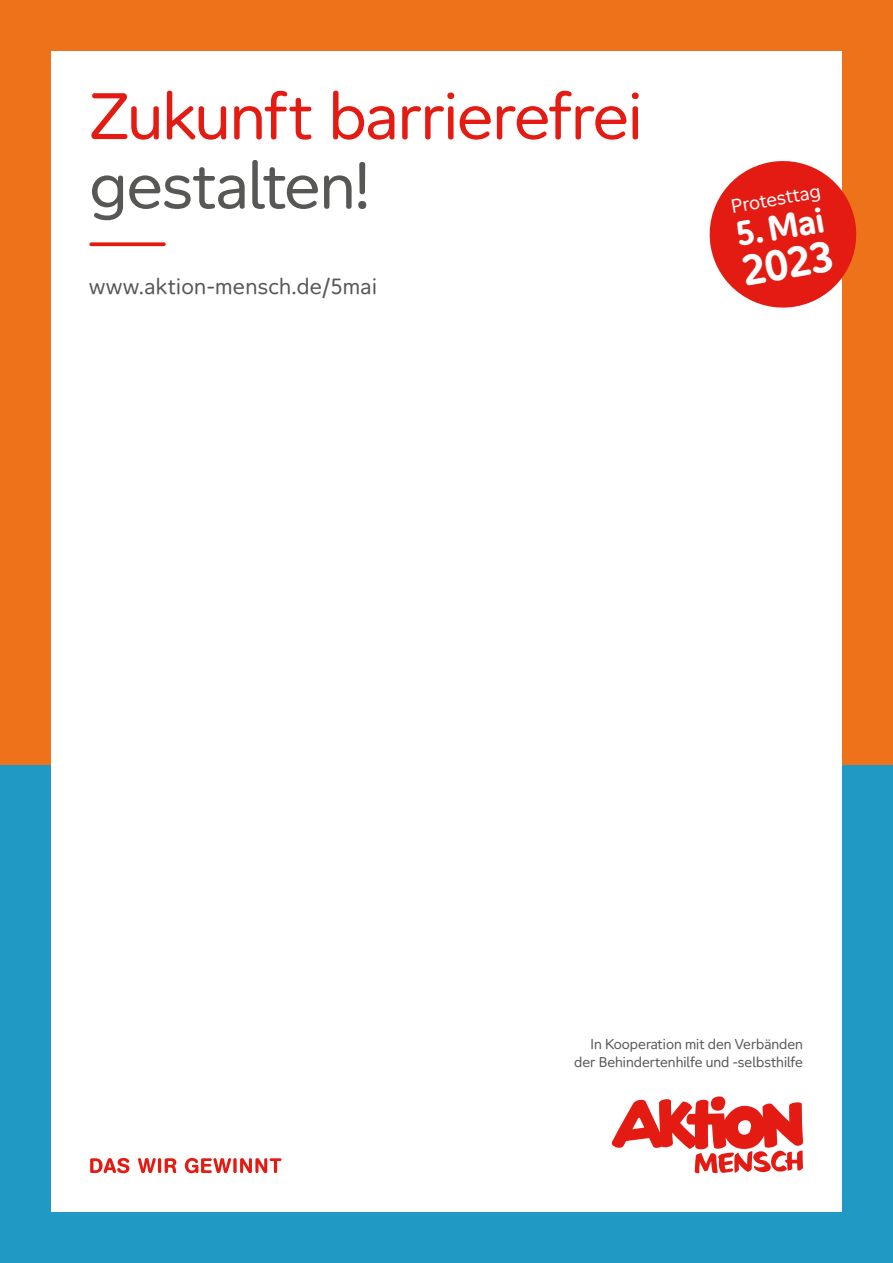
<style>
.page{position:relative;width:893px;height:1263px;background:#fff}
.page>*{position:absolute;margin:0;border:0;box-sizing:border-box;transform-origin:0 0}
.t1{font:63px/69.3px "Aktion Mensch";letter-spacing:-.02em;color:#e41b13}
.t2{font:700 40.8px "Aktion Mensch";color:#fff}
.t3{font:700 32.85px "Aktion Mensch";color:#fff}
.t4{font:21px "Aktion Mensch";letter-spacing:.02em;color:#575756}
.t5{font:18.38px "Aktion Mensch";color:#fff}
.t6{font:13.5px/18px "Aktion Mensch";color:#575756;text-align:right}
.s1{color:#575756}
</style>
<div class="page">
<div style="left:0;top:0;width:893px;height:769px;background:#ee7219"></div>
<div style="left:0;top:765px;width:893px;height:498px;background:#2099c5"></div>
<div style="left:51px;top:51px;width:791px;height:1161px;background:#fff"></div>
<svg style="left:709px;top:161px;width:148px;height:147px"></svg>
<svg style="left:612px;top:1096px;width:191px;height:77px"></svg>
<svg style="left:90px;top:1158px;width:39px;height:15px"></svg>
<svg style="left:138px;top:1158px;width:38px;height:15px"></svg>
<svg style="left:185px;top:1158px;width:97px;height:15px"></svg>
<svg style="left:91px;top:242px;width:73px;height:4px"></svg>
<h1 class="t1" style="left:89px;top:79px;width:555px">Zukunft barrierefrei <span class="s1">gestalten!</span></h1>
<p class="t4" style="left:89px;top:271px;width:289px">www.aktion-mensch.de/5mai</p>
<p class="t5" style="left:729px;top:193px;width:92px;rotate:-10deg">Protesttag</p>
<p class="t3" style="left:733px;top:213px;width:90px;rotate:-10deg">5. Mai</p>
<p class="t2" style="left:738px;top:245px;width:93px;rotate:-10deg">2023</p>
<p class="t6" style="left:574px;top:1035px;width:230px">In Kooperation mit den Verbänden der Behindertenhilfe und -selbsthilfe</p>
</div>
